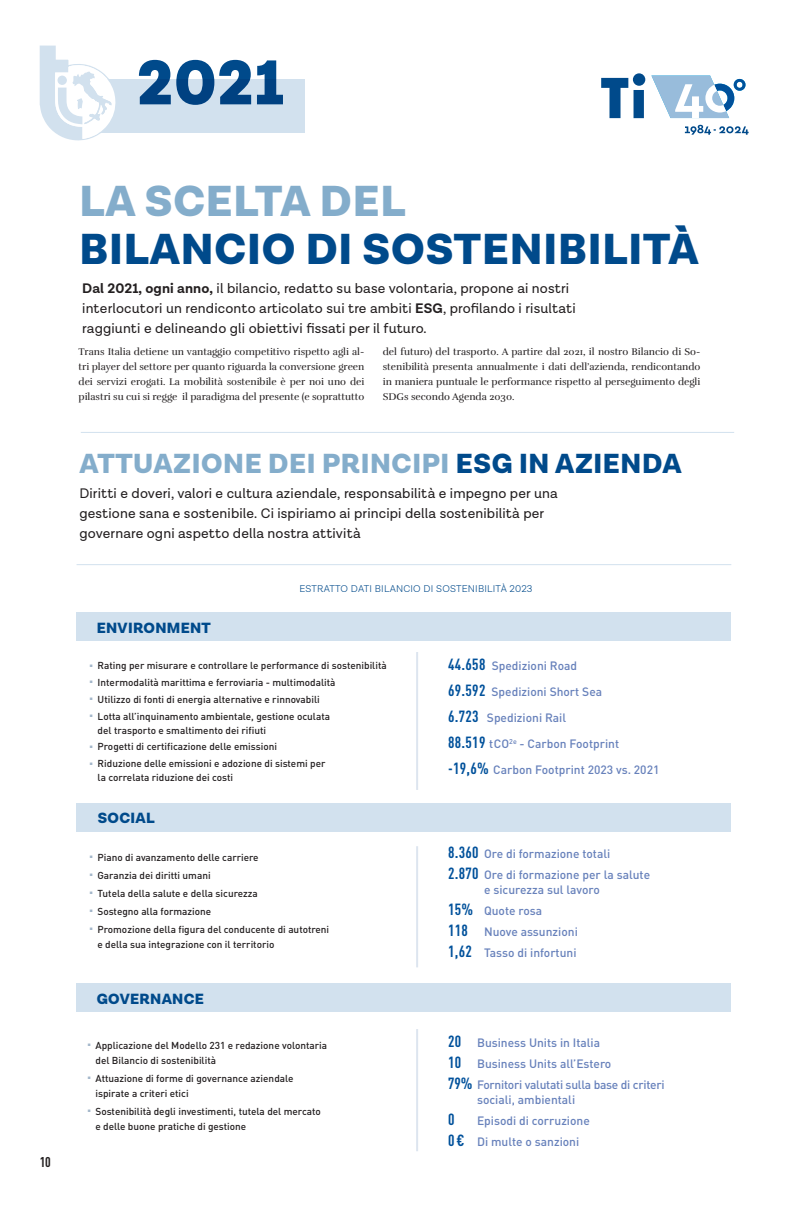
<style>
.page{position:relative;width:794px;height:1219px;background:#fff}
.page>*{position:absolute;margin:0;border:0;box-sizing:border-box;transform-origin:0 0}
.t1{font:900 64px "Lota Grotesque Alt 1";color:#004a8b}
.t2{font:900 44px "Lota Grotesque Alt 1";letter-spacing:.02em;color:#004a8b}
.t3{font:900 44px "Lota Grotesque Alt 1";letter-spacing:.02em;color:#84adcb}
.t4{font:900 28px "Lota Grotesque Alt 1";letter-spacing:.02em;color:#84adcb}
.t5{font:700 16px "DIN Cond";color:#01519b}
.t6{font:900 15px "Lota Grotesque Alt 1";letter-spacing:.02em;color:#004a8b}
.t7{font:14px/20px "Lota Grotesque Alt 1";letter-spacing:.01em;color:#231f20}
.t8{font:700 14px "DIN Cond";color:#231f20}
.t9{font:500 12px/21px "DIN";color:#6781bb}
.t10{font:500 10px/16.8px "DIN";color:#231f20}
.t11{font:10px/15px "Rufina";color:#231f20;text-align:justify}
.t12{font:300 10px "Lota Grotesque Alt 1";letter-spacing:.02em;color:#004a8b}
.s1{font-weight:700}
.s2{color:#004a8b}
.s3{font-family:"DIN Cond";font-weight:700;font-size:16px;color:#01519b}
</style>
<div class="page">
<hr style="left:77px;top:564px;width:654px;height:1px;background:#d2e1ee">
<hr style="left:81px;top:432px;width:653px;height:1px;background:#d2e1ee">
<div style="left:77px;top:612px;width:654px;height:29px;background:#d2e1ee"></div>
<hr style="left:416px;top:1029px;width:2px;height:122px;background:#dde5ef">
<div style="left:77px;top:984px;width:654px;height:28px;background:#d2e1ee"></div>
<hr style="left:416px;top:652px;width:2px;height:138px;background:#dde5ef">
<div style="left:77px;top:804px;width:654px;height:28px;background:#d2e1ee"></div>
<hr style="left:416px;top:846px;width:2px;height:121px;background:#dde5ef">
<svg style="left:601px;top:73px;width:44px;height:45px"></svg>
<svg style="left:651px;top:75px;width:94px;height:43px"></svg>
<svg style="left:685px;top:125px;width:63px;height:10px"></svg>
<div style="left:84px;top:79px;width:221px;height:54px;background:#d2e1ee"></div>
<svg style="left:40px;top:46px;width:76px;height:95px"></svg>
<h1 class="t1" style="left:137px;top:45px;width:149px">2021</h1>
<h3 class="t8" style="left:40px;top:1153px;width:13px">10</h3>
<h2 class="t3" style="left:79px;top:175px;width:327px">LA SCELTA DEL</h2>
<h2 class="t2" style="left:79px;top:223px;width:621px">BILANCIO DI SOSTENIBILITÀ</h2>
<h3 class="t7" style="left:82px;top:278px;width:495px"><span class="s1">Dal 2021, ogni anno,</span> il bilancio, redatto su base volontaria, propone ai nostri interlocutori un rendiconto articolato sui tre ambiti <span class="s1">ESG</span>, profilando i risultati raggiunti e delineando gli obiettivi fissati per il futuro.</h3>
<p class="t11" style="left:79px;top:345px;width:287px">Trans Italia detiene un vantaggio competitivo rispetto agli al&shy;tri player del settore per quanto riguarda la conversione green dei servizi erogati. La mobilità sostenibile è per noi uno dei pilastri su cui si regge il paradigma del presente (e soprattutto</p>
<p class="t11" style="left:383px;top:345px;width:319px">del futuro) del trasporto. A partire dal 2021, il nostro Bilancio di So&shy;stenibilità presenta annualmente i dati dell’azienda, rendicontando in maniera puntuale le performance rispetto al perseguimento degli SDGs secondo Agenda 2030.</p>
<h3 class="t4" style="left:79px;top:447px;width:603px">ATTUAZIONE DEI PRINCIPI <span class="s2">ESG IN AZIENDA</span></h3>
<h3 class="t7" style="left:79px;top:483px;width:480px">Diritti e doveri, valori e cultura aziendale, responsabilità e impegno per una gestione sana e sostenibile. Ci ispiriamo ai principi della sostenibilità per governare ogni aspetto della nostra attività</h3>
<h3 class="t6" style="left:97px;top:618px;width:116px">ENVIRONMENT</h3>
<p class="t12" style="left:299px;top:583px;width:234px">ESTRATTO DATI BILANCIO DI SOSTENIBILITÀ 2023</p>
<p class="t10" style="left:89px;top:657px;width:300px"><sup>.</sup> Rating per misurare e controllare le performance di sostenibilità <sup>.</sup> Intermodalità marittima e ferroviaria - multimodalità<br><sup>.</sup> Utilizzo di fonti di energia alternative e rinnovabili<br><sup>.</sup> Lotta all’inquinamento ambientale, gestione oculata</p>
<p class="t10" style="left:89px;top:721px;width:238px;text-indent:9px">del trasporto e smaltimento dei rifiuti<br><sup>.</sup> Progetti di certificazione delle emissioni<br><sup>.</sup> Riduzione delle emissioni e adozione di sistemi per</p>
<p class="t10" style="left:98px;top:769px;width:137px">la correlata riduzione dei costi</p>
<h3 class="t6" style="left:98px;top:809px;width:58px">SOCIAL</h3>
<p class="t10" style="left:88px;top:848px;width:242px;line-height:18px"><sup>.</sup> Piano di avanzamento delle carriere<br><sup>.</sup> Garanzia dei diritti umani<br><sup>.</sup> Tutela della salute e della sicurezza<br><sup>.</sup> Sostegno alla formazione<br><sup>.</sup> Promozione della figura del conducente di autotreni</p>
<p class="t10" style="left:97px;top:935px;width:178px">e della sua integrazione con il territorio</p>
<h3 class="t6" style="left:97px;top:990px;width:109px">GOVERNANCE</h3>
<p class="t10" style="left:95px;top:1037px;width:233px;line-height:15px;text-indent:-9px"><sup>.</sup> Applicazione del Modello 231 e redazione volontaria del Bilancio di sostenibilità</p>
<p class="t10" style="left:95px;top:1070px;width:199px;line-height:15px;text-indent:-9px"><sup>.</sup> Attuazione di forme di governance aziendale ispirate a criteri etici</p>
<p class="t10" style="left:95px;top:1103px;width:227px;line-height:15px;text-indent:-9px"><sup>.</sup> Sostenibilità degli investimenti, tutela del mercato e delle buone pratiche di gestione</p>
<p class="t9" style="left:448px;top:652px;width:213px;line-height:26px"><span class="s3">44.658</span> Spedizioni Road<br><span class="s3">69.592</span> Spedizioni Short Sea<br><span class="s3">6.723</span> Spedizioni Rail<br><span class="s3">88.519</span> tCO<sup>2e</sup> - Carbon Footprint <span class="s3">-19,6%</span> Carbon Footprint 2023 vs. 2021</p>
<p class="t9" style="left:448px;top:843px;width:204px"><span class="s3">8.360</span> Ore di formazione totali<br><span class="s3">2.870</span> Ore di formazione per la salute</p>
<p class="t9" style="left:448px;top:879px;width:153px;text-indent:36px">e sicurezza sul lavoro<br><span class="s3">15%</span> Quote rosa<br><span class="s3">118</span> Nuove assunzioni<br><span class="s3">1,62</span> Tasso di infortuni</p>
<p class="t9" style="left:448px;top:1032px;width:218px"><span class="s3">20</span> Business Units in Italia<br><span class="s3">10</span> Business Units all’Estero<br><span class="s3">79%</span> Fornitori valutati sulla base di criteri</p>
<p class="t9" style="left:477px;top:1089px;width:100px">sociali, ambientali</p>
<h3 class="t5" style="left:448px;top:1109px;width:8px">0</h3>
<p class="t9" style="left:448px;top:1110px;width:143px;text-indent:29px">Episodi di corruzione<br><span class="s3">0€</span> Di multe o sanzioni</p>
</div>
